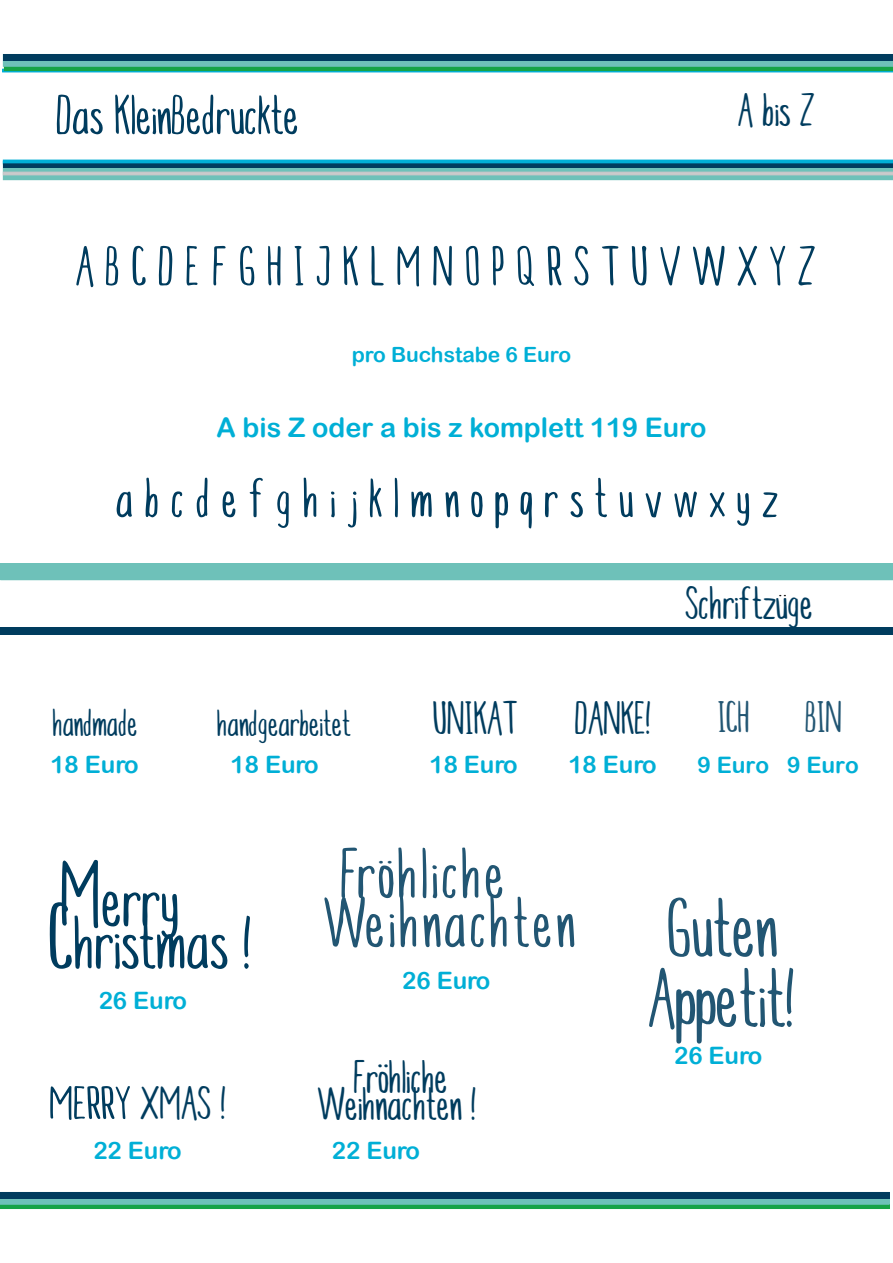
<style>
.page{position:relative;width:893px;height:1263px;background:#fff}
.page>*{position:absolute;margin:0;border:0;box-sizing:border-box;transform-origin:0 0}
.t1{font:80.85px/70.2px "Malam";color:#225673}
.t2{font:72.6px "Malam";color:#003c5e}
.t3{font:69.15px "Malam";letter-spacing:.05em;color:#225673}
.t4{font:54px "Malam";letter-spacing:.215em;color:#003c5e}
.t5{font:54px "Malam";color:#003c5e}
.t6{font:45px "Malam";color:#003c5e}
.t7{font:45px "Malam";color:#003c5e;scale:1.18 1}
.t8{font:42.6px "Malam";color:#225673}
.t9{font:37.2px "Malam";color:#003c5e;scale:.94 1}
.t10{font:36px "Malam";color:#003c5e}
.t11{font:34.5px "Times New Roman";color:#225673}
.t12{font:27px "Arial Rounded MT Bold";color:#00afd6}
.t13{font:24px "Arial Rounded MT Bold";color:#00afd6}
.t14{font:22.65px "Arial Rounded MT Bold";color:#00afd6}
.t15{font:21px "Arial Rounded MT Bold";color:#00afd6}
.t16{font:18px "Times New Roman";color:#000}
.s1{font-size:90.75px}
</style>
<div class="page">
<svg style="left:2px;top:54px;width:891px;height:18px;background:#3da98b"></svg>
<div style="left:3px;top:54px;width:890px;height:6px;background:#003c5e"></div>
<svg style="left:3px;top:160px;width:890px;height:20px;background:#52a0ab"></svg>
<svg style="left:0;top:1198px;width:890px;height:11px;background:#42a984"></svg>
<div style="left:0;top:1192px;width:890px;height:6px;background:#003c5e"></div>
<div style="left:1px;top:564px;width:892px;height:16px;background:#6ec1b9"></div>
<div style="left:0;top:563px;width:893px;height:17px;border:1px solid #6ec1b9"></div>
<div style="left:0;top:628px;width:893px;height:7px;background:#003c5e"></div>
<h3 class="t5" style="left:57px;top:94px;width:244px">Das KleinBedruckte</h3>
<h3 class="t6" style="left:738px;top:92px;width:79px">AbisZ</h3>
<h3 class="t4" style="left:76px;top:245px;width:742px">ABCDEFGHIJKLMNOPQRSTUVWXYZ</h3>
<p class="t15" style="left:352px;top:346px;width:221px">pro Buchstabe 6 Euro</p>
<p class="t12" style="left:216px;top:417px;width:491px">A bis Z oder a bis z komplett 119 Euro</p>
<h3 class="t4" style="left:117px;top:477px;width:663px">abcdefghijklmnopqrstuvwxyz</h3>
<h3 class="t9" style="left:53px;top:708px;width:92px">handmade</h3>
<h3 class="t6" style="left:434px;top:700px;width:86px">UNIKAT</h3>
<h3 class="t6" style="left:575px;top:700px;width:78px">DANKE!</h3>
<p class="t13" style="left:50px;top:756px;width:90px">18 Euro</p>
<p class="t13" style="left:230px;top:756px;width:90px">18 Euro</p>
<p class="t13" style="left:429px;top:756px;width:90px">18 Euro</p>
<p class="t13" style="left:568px;top:755px;width:90px">18 Euro</p>
<h3 class="t10" style="left:218px;top:709px;width:135px">handgearbeitet</h3>
<h3 class="t6" style="left:686px;top:585px;width:129px">Schriftzuge</h3>
<p class="t16" style="left:778px;top:583px;width:10px">..</p>
<h3 class="t8" style="left:719px;top:700px;width:33px">ICH</h3>
<h3 class="t8" style="left:806px;top:700px;width:38px">BIN</h3>
<p class="t14" style="left:697px;top:756px;width:163px">9 Euro 9 Euro</p>
<h2 class="t2" style="left:62px;top:872px;width:120px"><span class="s1">M</span>erry</h2>
<h2 class="t2" style="left:50px;top:914px;width:205px"><span class="s1">C</span>hristmas !</h2>
<p class="t13" style="left:99px;top:991px;width:90px">26 Euro</p>
<h3 class="t7" style="left:50px;top:1085px;width:152px">MERRY XMAS !</h3>
<h3 class="t3" style="left:339px;top:846px;width:168px">Frohliche</h3>
<h3 class="t11" style="left:377px;top:839px;width:19px">..</h3>
<h3 class="t3" style="left:324px;top:895px;width:252px">Weihnachten</h3>
<p class="t13" style="left:402px;top:972px;width:90px">26 Euro</p>
<h3 class="t6" style="left:353px;top:1059px;width:97px">Frohliche</h3>
<h3 class="t6" style="left:378px;top:1034px;width:13px">..</h3>
<h3 class="t6" style="left:318px;top:1086px;width:161px">Weihnachten !</h3>
<p class="t13" style="left:93px;top:1141px;width:90px">22 Euro</p>
<p class="t13" style="left:332px;top:1141px;width:90px">22 Euro</p>
<h1 class="t1" style="left:649px;top:901px;width:150px">Guten<br>Appetit!</h1>
<p class="t13" style="left:674px;top:1046px;width:90px">26 Euro</p>
</div>
